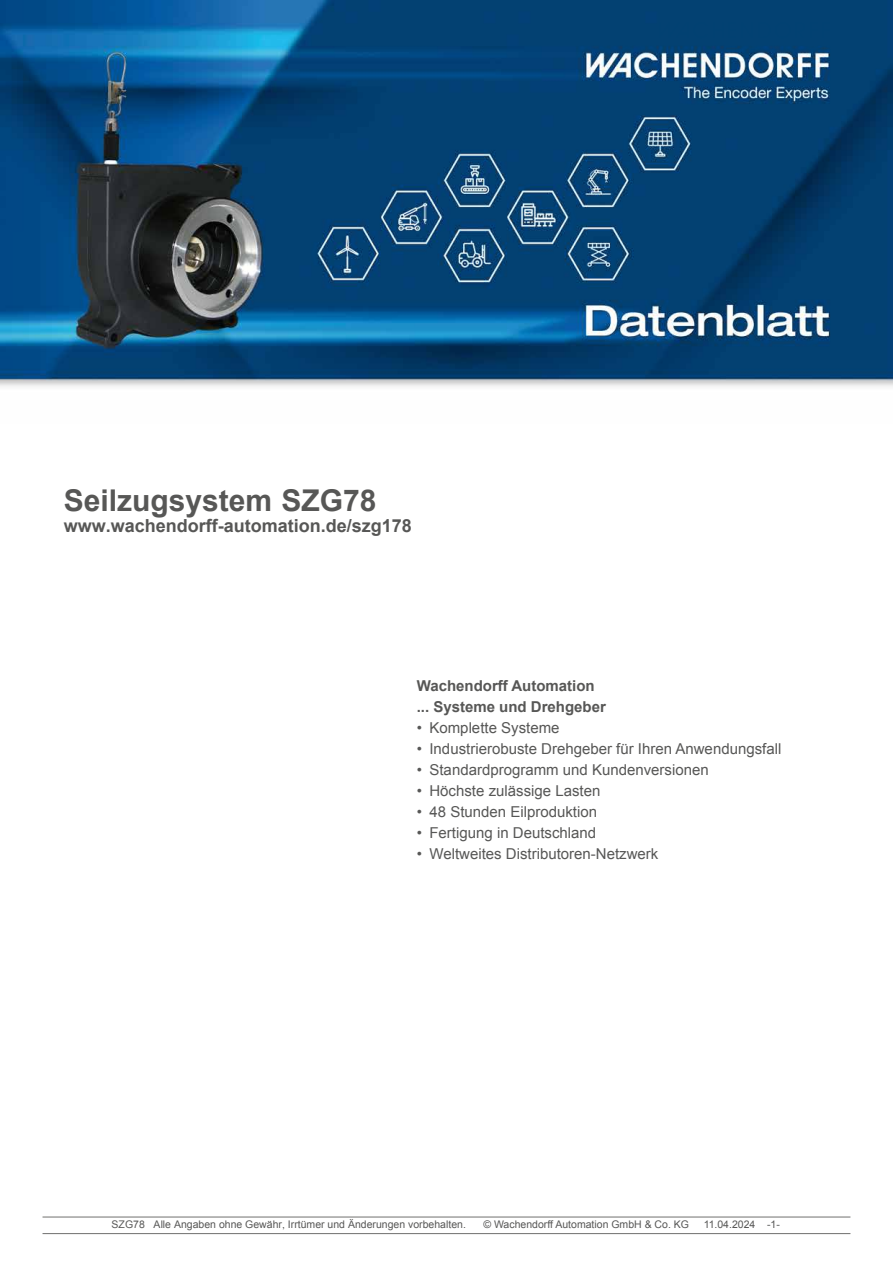
<style>
.page{position:relative;width:893px;height:1263px;background:#fff}
.page>*{position:absolute;margin:0;border:0;box-sizing:border-box;transform-origin:0 0}
.t1{font:700 30px "Arial";color:#575756}
.t2{font:700 18px "Arial";color:#575756}
.t3{font:15px "Arial";color:#575756}
.t4{font:700 15px/21px "Arial";color:#575756}
.t5{font:10.5px "Arial";color:#575756}
</style>
<div class="page">
<hr style="left:43px;top:1217px;width:807px;height:1px;background:#70706f">
<hr style="left:43px;top:1233px;width:807px;height:1px;background:#70706f">
<img style="left:0;top:0;width:892px;height:387px">
<h1 class="t1" style="left:64px;top:480px;width:314px">Seilzugsystem SZG78</h1>
<p class="t2" style="left:64px;top:514px;width:350px">www.wachendorff-automation.de/szg178</p>
<p class="t4" style="left:417px;top:676px;width:191px">Wachendorff Automation ... Systeme und Drehgeber</p>
<p class="t3" style="left:417px;top:718px;width:144px">• Komplette Systeme</p>
<p class="t3" style="left:417px;top:739px;width:366px">• Industrierobuste Drehgeber für Ihren Anwendungsfall</p>
<p class="t3" style="left:417px;top:760px;width:294px">• Standardprogramm und Kundenversionen</p>
<p class="t3" style="left:417px;top:781px;width:185px">• Höchste zulässige Lasten</p>
<p class="t3" style="left:417px;top:802px;width:182px">• 48 Stunden Eilproduktion</p>
<p class="t3" style="left:417px;top:823px;width:181px">• Fertigung in Deutschland</p>
<p class="t3" style="left:417px;top:844px;width:243px">• Weltweites Distributoren-Netzwerk</p>
<p class="t5" style="left:112px;top:1217px;width:356px">SZG78 Alle Angaben ohne Gewähr, Irrtümer und Änderungen vorbehalten.</p>
<p class="t5" style="left:483px;top:1217px;width:207px">© Wachendorff Automation GmbH &amp; Co. KG</p>
<p class="t5" style="left:704px;top:1217px;width:78px">11.04.2024 -1-</p>
</div>
